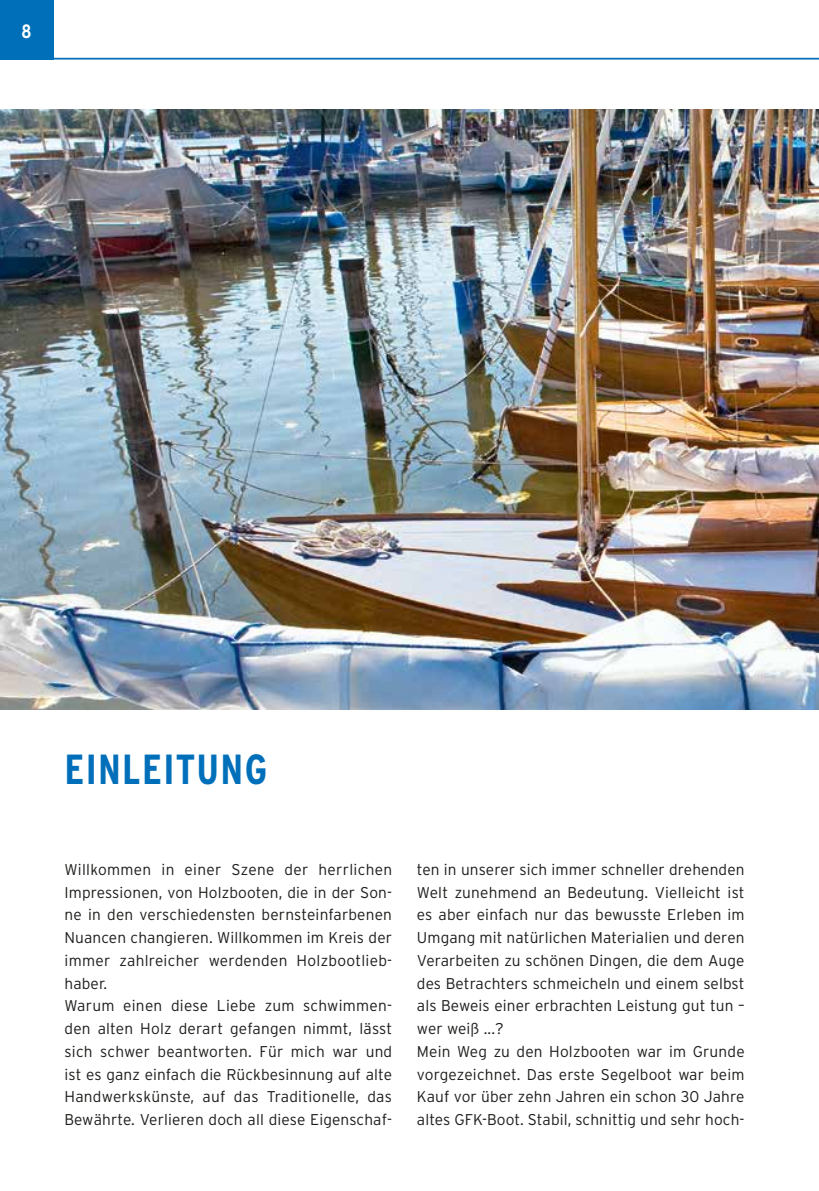
<style>
.page{position:relative;width:819px;height:1191px;background:#fff}
.page>*{position:absolute;margin:0;border:0;box-sizing:border-box;transform-origin:0 0}
.t1{font:700 condensed 42px "Interstate";letter-spacing:.03em;color:#006fba}
.t2{font:700 condensed 19.25px "Interstate";color:#fff}
.t3{font:300 15.58px/22.8px "Interstate";letter-spacing:.01em;color:#1d1d1b}
</style>
<div class="page">
<div style="left:0;top:0;width:53px;height:60px;background:#006fba"></div>
<hr style="left:0;top:58px;width:819px;height:2px;background:#006fba">
<img style="left:0;top:109px;width:819px;height:600px">
<p class="t2" style="left:22px;top:21px;width:11px">8</p>
<h1 class="t1" style="left:64px;top:745px;width:204px">EINLEITUNG</h1>
<p class="t3" style="left:64px;top:857px;width:329px">Willkommen in einer Szene der herrlichen Impressionen, von Holzbooten, die in der Son&shy;ne in den verschiedensten bernsteinfarbenen Nuancen changieren. Willkommen im Kreis der immer zahlreicher werdenden Holzbootlieb&shy;haber.<br>Warum einen diese Liebe zum schwimmen&shy;den alten Holz derart gefangen nimmt, lässt sich schwer beantworten. Für mich war und ist es ganz einfach die Rückbesinnung auf alte Handwerkskünste, auf das Traditionelle, das Bewährte. Verlieren doch all diese Eigenschaf-</p>
<p class="t3" style="left:417px;top:857px;width:329px">ten in unserer sich immer schneller drehenden Welt zunehmend an Bedeutung. Vielleicht ist es aber einfach nur das bewusste Erleben im Umgang mit natürlichen Materialien und deren Verarbeiten zu schönen Dingen, die dem Auge des Betrachters schmeicheln und einem selbst als Beweis einer erbrachten Leistung gut tun – wer weiß ...?<br>Mein Weg zu den Holzbooten war im Grunde vorgezeichnet. Das erste Segelboot war beim Kauf vor über zehn Jahren ein schon 30 Jahre altes GFK-Boot. Stabil, schnittig und sehr hoch-</p>
</div>
